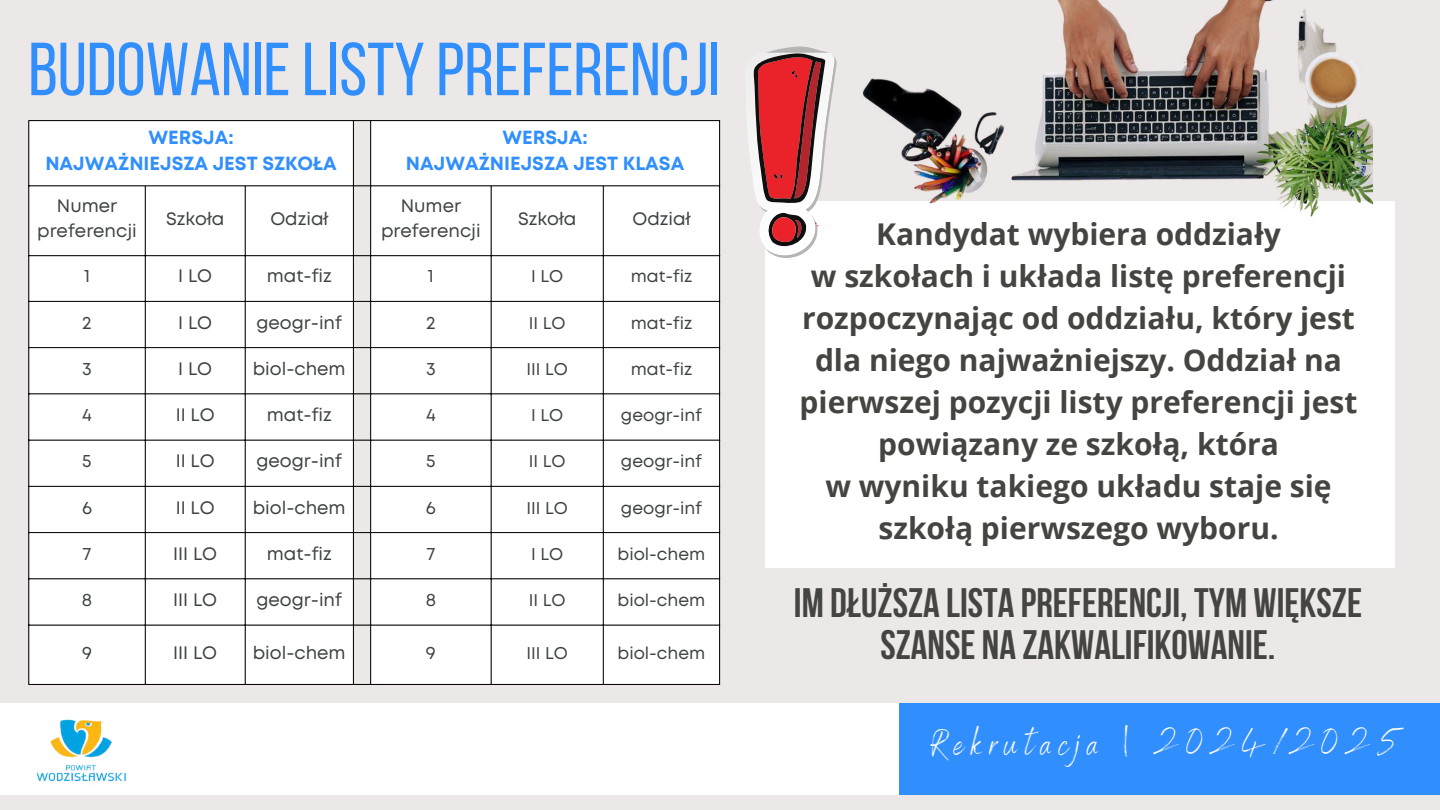
<style>
.page{position:relative;width:1440px;height:810px;background:#ece8e8}
.page>*{position:absolute;margin:0;border:0;box-sizing:border-box;transform-origin:0 0}
.t1{font:75px "Bebas Neue";color:#318ffd}
.t2{font:700 41px/42.8px "Bebas Neue";color:#444440;text-align:center}
.t3{font:36.4px "Benedict";letter-spacing:.2em;color:#fafafa}
.t4{font:700 30px/42px "Open Sans";color:#444440;text-align:center}
.t5{font:700 19px/26.2px "Mont";color:#318ffd;text-align:center}
.t6{font:18px/24.8px "Mont";color:#3d4243;text-align:center}
.t7{font:17px "Mont";color:#3d4243}
</style>
<div class="page">
<div style="left:765px;top:201px;width:630px;height:366px;background:#fff"></div>
<svg style="left:747px;top:47px;width:57px;height:211px"></svg>
<div style="left:899px;top:703px;width:541px;height:92px;background:#318ffd"></div>
<div style="left:0;top:703px;width:899px;height:92px;background:#fff"></div>
<div style="left:29px;top:121px;width:690px;height:563px;background:#fff"></div>
<hr style="left:28px;top:121px;width:1px;height:563px;background:#000">
<hr style="left:145px;top:186px;width:1px;height:498px;background:#000">
<hr style="left:245px;top:186px;width:1px;height:498px;background:#000">
<hr style="left:353px;top:121px;width:1px;height:563px;background:#000">
<hr style="left:370px;top:121px;width:1px;height:563px;background:#000">
<hr style="left:491px;top:186px;width:1px;height:498px;background:#000">
<hr style="left:603px;top:186px;width:1px;height:498px;background:#000">
<hr style="left:719px;top:121px;width:1px;height:563px;background:#000">
<hr style="left:28px;top:120px;width:692px;height:1px;background:#000">
<hr style="left:28px;top:185px;width:692px;height:1px;background:#000">
<hr style="left:28px;top:255px;width:692px;height:1px;background:#000">
<hr style="left:28px;top:301px;width:692px;height:1px;background:#000">
<hr style="left:28px;top:347px;width:692px;height:1px;background:#000">
<hr style="left:28px;top:393px;width:692px;height:1px;background:#000">
<hr style="left:28px;top:440px;width:692px;height:1px;background:#000">
<hr style="left:28px;top:486px;width:692px;height:1px;background:#000">
<hr style="left:28px;top:532px;width:692px;height:1px;background:#000">
<hr style="left:28px;top:578px;width:692px;height:1px;background:#000">
<hr style="left:28px;top:625px;width:692px;height:1px;background:#000">
<hr style="left:28px;top:684px;width:692px;height:1px;background:#000">
<img style="left:804px;top:0;width:568px;height:568px">
<img style="left:36px;top:719px;width:90px;height:63px">
<h1 class="t1" style="left:28px;top:39px;width:693px">BUDOWANIELISTY PREFERENCJI</h1>
<p class="t5" style="left:45px;top:126px;width:293px">WERSJA:<br>NAJWAŻNIEJSZA JEST SZKOŁA</p>
<p class="t5" style="left:406px;top:126px;width:280px">WERSJA:<br>NAJWAŻNIEJSZA JEST KLASA</p>
<p class="t6" style="left:37px;top:195px;width:101px">Numer preferencji</p>
<p class="t6" style="left:381px;top:195px;width:101px">Numer preferencji</p>
<p class="t6" style="left:166px;top:208px;width:60px">Szkoła</p>
<p class="t6" style="left:270px;top:208px;width:59px">Odział</p>
<p class="t6" style="left:518px;top:208px;width:60px">Szkoła</p>
<p class="t6" style="left:633px;top:208px;width:59px">Odział</p>
<p class="t6" style="left:84px;top:265px;width:7px">1</p>
<p class="t6" style="left:178px;top:265px;width:35px">I LO</p>
<p class="t6" style="left:267px;top:265px;width:67px">mat-fiz</p>
<p class="t6" style="left:428px;top:265px;width:7px">1</p>
<p class="t7" style="left:531px;top:270px;width:33px">I LO</p>
<p class="t7" style="left:631px;top:270px;width:63px">mat-fiz</p>
<p class="t6" style="left:82px;top:311px;width:11px">2</p>
<p class="t6" style="left:178px;top:311px;width:35px">I LO</p>
<p class="t6" style="left:256px;top:311px;width:87px">geogr-inf</p>
<p class="t6" style="left:426px;top:311px;width:11px">2</p>
<p class="t7" style="left:529px;top:316px;width:38px">II LO</p>
<p class="t7" style="left:631px;top:316px;width:63px">mat-fiz</p>
<p class="t6" style="left:82px;top:358px;width:11px">3</p>
<p class="t6" style="left:178px;top:358px;width:35px">I LO</p>
<p class="t6" style="left:253px;top:358px;width:94px">biol-chem</p>
<p class="t6" style="left:426px;top:358px;width:11px">3</p>
<p class="t7" style="left:526px;top:363px;width:43px">III LO</p>
<p class="t7" style="left:631px;top:363px;width:63px">mat-fiz</p>
<p class="t6" style="left:82px;top:404px;width:11px">4</p>
<p class="t6" style="left:176px;top:404px;width:40px">II LO</p>
<p class="t6" style="left:267px;top:404px;width:67px">mat-fiz</p>
<p class="t6" style="left:426px;top:404px;width:11px">4</p>
<p class="t7" style="left:531px;top:409px;width:33px">I LO</p>
<p class="t7" style="left:621px;top:409px;width:82px">geogr-inf</p>
<p class="t6" style="left:82px;top:450px;width:11px">5</p>
<p class="t6" style="left:176px;top:450px;width:40px">II LO</p>
<p class="t6" style="left:256px;top:450px;width:87px">geogr-inf</p>
<p class="t6" style="left:426px;top:450px;width:11px">5</p>
<p class="t7" style="left:529px;top:455px;width:38px">II LO</p>
<p class="t7" style="left:621px;top:455px;width:82px">geogr-inf</p>
<p class="t6" style="left:82px;top:496px;width:11px">6</p>
<p class="t6" style="left:176px;top:496px;width:40px">II LO</p>
<p class="t6" style="left:253px;top:496px;width:94px">biol-chem</p>
<p class="t6" style="left:426px;top:496px;width:11px">6</p>
<p class="t7" style="left:526px;top:501px;width:43px">III LO</p>
<p class="t7" style="left:621px;top:501px;width:82px">geogr-inf</p>
<p class="t6" style="left:83px;top:543px;width:10px">7</p>
<p class="t6" style="left:173px;top:543px;width:45px">III LO</p>
<p class="t6" style="left:267px;top:543px;width:67px">mat-fiz</p>
<p class="t6" style="left:426px;top:543px;width:10px">7</p>
<p class="t7" style="left:531px;top:548px;width:33px">I LO</p>
<p class="t7" style="left:618px;top:548px;width:89px">biol-chem</p>
<p class="t6" style="left:82px;top:589px;width:12px">8</p>
<p class="t6" style="left:173px;top:589px;width:45px">III LO</p>
<p class="t6" style="left:256px;top:589px;width:87px">geogr-inf</p>
<p class="t6" style="left:426px;top:589px;width:12px">8</p>
<p class="t7" style="left:529px;top:594px;width:38px">II LO</p>
<p class="t7" style="left:618px;top:594px;width:89px">biol-chem</p>
<p class="t6" style="left:82px;top:642px;width:11px">9</p>
<p class="t6" style="left:173px;top:642px;width:45px">III LO</p>
<p class="t6" style="left:253px;top:642px;width:94px">biol-chem</p>
<p class="t6" style="left:426px;top:642px;width:11px">9</p>
<p class="t7" style="left:526px;top:647px;width:43px">III LO</p>
<p class="t7" style="left:618px;top:647px;width:89px">biol-chem</p>
<p class="t4" style="left:800px;top:212px;width:559px">Kandydat wybiera oddziały<br>w szkołach i układa listę preferencji rozpoczynając od oddziału, który jest dla niego najważniejszy. Oddział na pierwszej pozycji listy preferencji jest powiązany ze szkołą, która<br>w wyniku takiego układu staje się szkołą pierwszego wyboru.</p>
<h2 class="t2" style="left:794px;top:585px;width:570px">IM DŁUŻSZA LISTA PREFERENCJI, TYM WIĘKSZE<br>SZANSE NA ZAKWALIFIKOWANIE.</h2>
<p class="t3" style="left:930px;top:720px;width:475px">Rekrutacja | 2024/2025</p>
</div>
